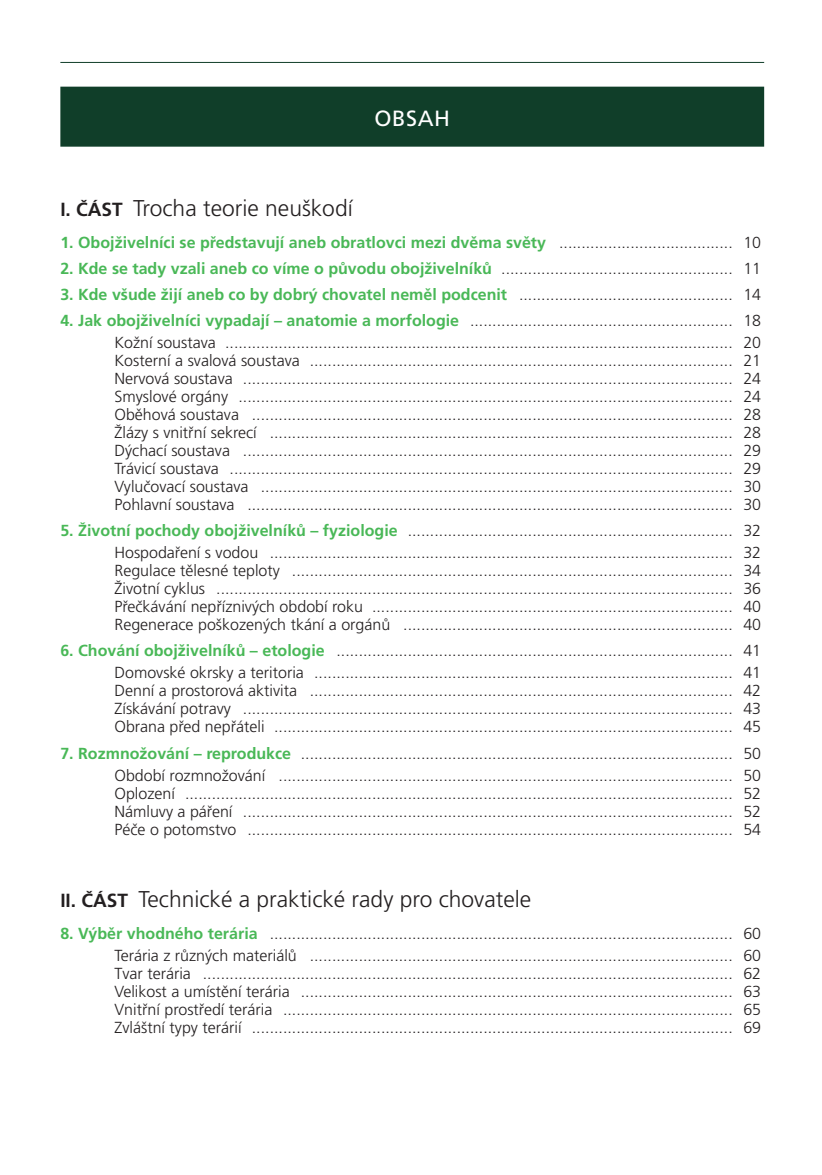
<style>
.page{position:relative;width:822px;height:1175px;background:#fff}
.page>*{position:absolute;margin:0;border:0;box-sizing:border-box;transform-origin:0 0}
.t1{font:300 22.8px "Frutiger CE";color:#231f20}
.t2{font:22px "Frutiger CE";letter-spacing:.025em;color:#fff}
.t3{font:300 16px/18px "Frutiger CE";color:#231f20;text-align:right}
.t4{font:700 16px "Frutiger CE";color:#49b857}
.s1{font-weight:700;font-size:19px}
.s2{font-weight:300;color:#231f20}
.s3{font-weight:700;color:#49b857}
</style>
<div class="page">
<div style="left:60px;top:87px;width:703px;height:60px;background:#103e29"></div>
<hr style="left:60px;top:62px;width:703px;height:1px;background:#103e29">
<h2 class="t2" style="left:374px;top:110px;width:77px">OBSAH</h2>
<h1 class="t1" style="left:60px;top:199px;width:294px"><span class="s1">I. ČÁST</span> Trocha teorie neuškodí</h1>
<p class="t4" style="left:60px;top:236px;width:702px">1. Obojživelníci se představují aneb obratlovci mezi dvěma světy <span class="s2">....................................... 10</span></p>
<p class="t3" style="left:60px;top:261px;width:702px"><span class="s3">2. Kde se tady vzali aneb co víme o původu obojživelníků</span> .................................................... 11</p>
<p class="t3" style="left:60px;top:287px;width:702px"><span class="s3">3. Kde všude žijí aneb co by dobrý chovatel neměl podcenit</span> ................................................ 14</p>
<p class="t3" style="left:60px;top:311px;width:702px;line-height:22px"><span class="s3">4. Jak obojživelníci vypadají – anatomie a morfologie</span> ........................................................... 18<br>Kožní soustava .................................................................................................................. 20</p>
<p class="t3" style="left:114px;top:353px;width:647px;text-align:justify">Kosterní a svalová soustava ............................................................................................... 21<br>Nervová soustava .............................................................................................................. 24<br>Smyslové orgány ............................................................................................................... 24<br>Oběhová soustava ............................................................................................................ 28<br>Žlázy s vnitřní sekrecí ........................................................................................................ 28<br>Dýchací soustava .............................................................................................................. 29<br>Trávicí soustava ................................................................................................................. 29<br>Vylučovací soustava .......................................................................................................... 30<br>Pohlavní soustava ............................................................................................................. 30</p>
<p class="t3" style="left:60px;top:521px;width:702px;line-height:22px"><span class="s3">5. Životní pochody obojživelníků – fyziologie</span> ......................................................................... 32<br>Hospodaření s vodou ........................................................................................................ 32</p>
<p class="t3" style="left:114px;top:563px;width:648px;text-align:justify">Regulace tělesné teploty ................................................................................................... 34<br>Životní cyklus .................................................................................................................... 36<br>Přečkávání nepříznivých období roku ................................................................................. 40<br>Regenerace poškozených tkání a orgánů .......................................................................... 40</p>
<p class="t3" style="left:60px;top:641px;width:702px;line-height:22px"><span class="s3">6. Chování obojživelníků – etologie</span> ......................................................................................... 41<br>Domovské okrsky a teritoria .............................................................................................. 41</p>
<p class="t3" style="left:114px;top:683px;width:648px;text-align:justify">Denní a prostorová aktivita ............................................................................................... 42<br>Získávání potravy .............................................................................................................. 43<br>Obrana před nepřáteli ....................................................................................................... 45</p>
<p class="t3" style="left:60px;top:743px;width:702px;line-height:22px"><span class="s3">7. Rozmnožování – reprodukce</span> ................................................................................................. 50<br>Období rozmnožování ...................................................................................................... 50</p>
<p class="t3" style="left:114px;top:785px;width:648px;text-align:justify">Oplození ........................................................................................................................... 52<br>Námluvy a páření .............................................................................................................. 52<br>Péče o potomstvo ............................................................................................................. 54</p>
<h1 class="t1" style="left:60px;top:889px;width:472px"><span class="s1">II. ČÁST</span> Technické a praktické rady pro chovatele</h1>
<p class="t3" style="left:60px;top:923px;width:702px;line-height:22px"><span class="s3">8. Výběr vhodného terária</span> ........................................................................................................ 60<br>Terária z různých materiálů ............................................................................................... 60</p>
<p class="t3" style="left:114px;top:965px;width:647px;text-align:justify">Tvar terária ....................................................................................................................... 62<br>Velikost a umístění terária ................................................................................................. 63<br>Vnitřní prostředí terária ..................................................................................................... 65<br>Zvláštní typy terárií ............................................................................................................ 69</p>
</div>
